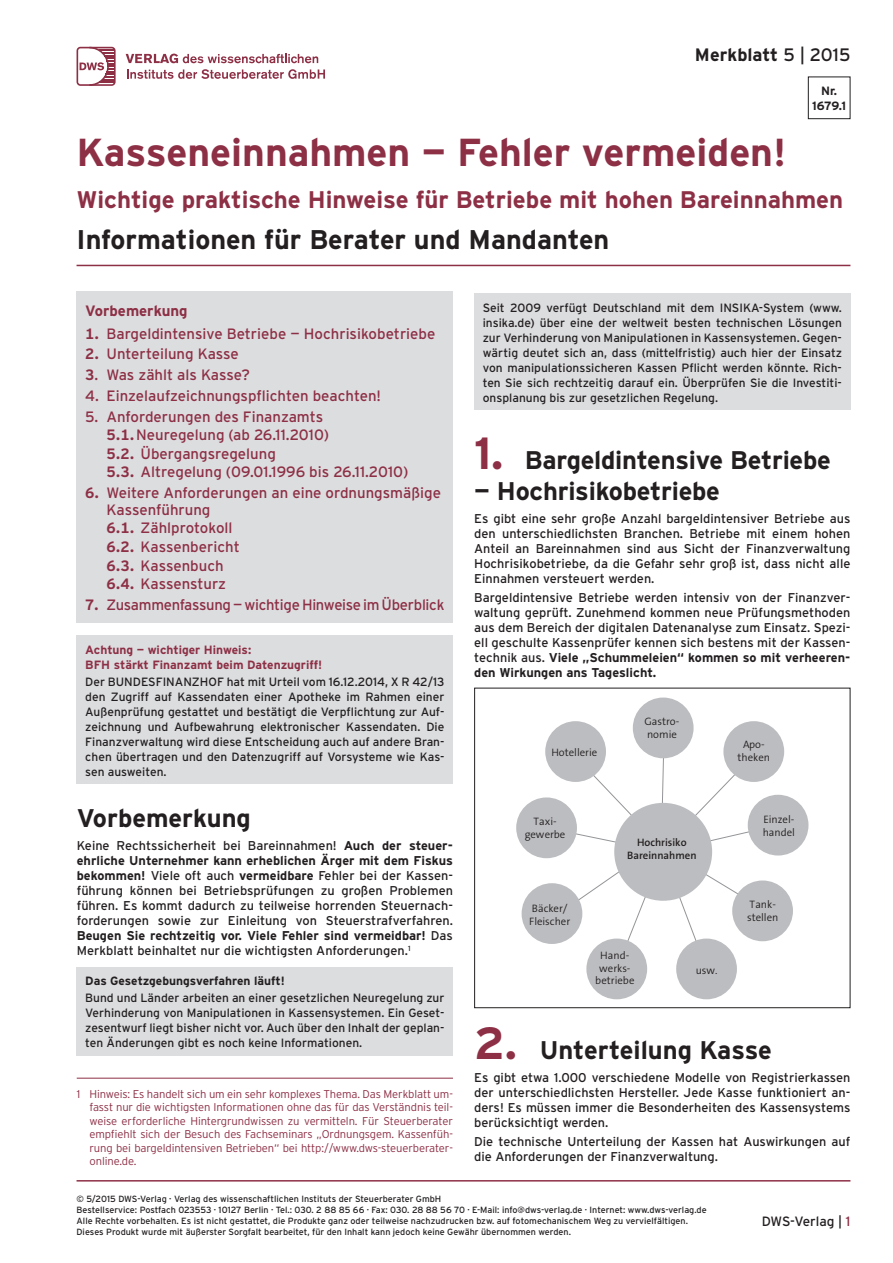
<style>
.page{position:relative;width:893px;height:1263px;background:#fff}
.page>*{position:absolute;margin:0;border:0;box-sizing:border-box;transform-origin:0 0}
.Titel{font:700 39px "Interstate";color:#8d2f45}
.Informationen{font:700 27px "Interstate";color:#231f20}
.u1{font:700 25.5px "Interstate";letter-spacing:-.01em;color:#231f20}
.Titel-2{font:700 24px "Interstate";color:#8d2f45}
.t1{font:700 18px "Interstate";color:#231f20}
.Inhalt{font:15px/16.5px "Interstate";color:#8d2f45}
.Inhalt_2{font:15px "Interstate";color:#8d2f45}
.Inhalt-2{font:15px "Interstate";letter-spacing:-.02em;color:#8d2f45}
.Inhalt-3{font:700 15px "Interstate Tab";color:#8d2f45}
.t2{font:13.5px "Interstate";color:#231f20}
.t3{font:12.75px/15px "Interstate";color:#231f20;text-align:justify}
.Hinweis{font:12px/15px "Interstate";color:#231f20;text-align:justify}
.Hinweis-2{font:700 12px/15px "Interstate";color:#8d2f45}
.Hinweis-3{font:700 12px/14.4px "Interstate";color:#231f20;text-align:center}
.Fussnote{font:300 11.25px/13.5px "Interstate";letter-spacing:-.01em;color:#8d2f45;text-align:justify}
.t4{font:300 10.8px/12.9px "The Sans B4";color:#231f20}
.t5{font:600 10.8px/12.9px "The Sans B6";color:#231f20;text-align:center}
.t6{font:9px "Interstate";color:#231f20}
.s1{font-weight:400}
.s2{font-family:"Interstate Tab";font-weight:700}
.s3{font-weight:700}
.s4{font-size:45px;color:#8d2f45}
.s5{color:#8d2f45}
</style>
<div class="page">
<hr style="left:77px;top:1180px;width:773px;height:1px;background:#8d2f45">
<div style="left:77px;top:291px;width:376px;height:332px;background:#dcdddf"></div>
<div style="left:77px;top:635px;width:376px;height:149px;background:#dcdddf"></div>
<div style="left:77px;top:967px;width:376px;height:88px;background:#dcdddf"></div>
<hr style="left:77px;top:1078px;width:376px;height:1px;background:#8d2f45">
<div style="left:474px;top:293px;width:376px;height:117px;background:#dcdddf"></div>
<svg style="left:546px;top:733px;width:233px;height:237px"></svg>
<div style="left:545px;top:721px;width:61px;height:61px;background:#bcbdc0;border-radius:50%"></div>
<div style="left:516px;top:797px;width:61px;height:61px;background:#bcbdc0;border-radius:50%"></div>
<div style="left:748px;top:795px;width:60px;height:60px;background:#bcbdc0;border-radius:50%"></div>
<div style="left:723px;top:721px;width:61px;height:61px;background:#bcbdc0;border-radius:50%"></div>
<div style="left:633px;top:697px;width:61px;height:61px;background:#bcbdc0;border-radius:50%"></div>
<div style="left:522px;top:883px;width:60px;height:61px;background:#bcbdc0;border-radius:50%"></div>
<div style="left:614px;top:803px;width:98px;height:98px;background:#bcbdc0;border-radius:50%"></div>
<div style="left:586px;top:938px;width:61px;height:61px;background:#bcbdc0;border-radius:50%"></div>
<div style="left:676px;top:938px;width:61px;height:61px;background:#bcbdc0;border-radius:50%"></div>
<div style="left:732px;top:880px;width:61px;height:61px;background:#bcbdc0;border-radius:50%"></div>
<div style="left:474px;top:688px;width:376px;height:320px;border:1px solid #231f20"></div>
<svg style="left:77px;top:47px;width:39px;height:39px"></svg>
<svg style="left:126px;top:54px;width:192px;height:9px"></svg>
<svg style="left:127px;top:69px;width:198px;height:10px"></svg>
<div style="left:808px;top:77px;width:42px;height:42px;border:1px solid #231f20"></div>
<hr style="left:77px;top:265px;width:773px;height:1px;background:#8d2f45">
<p class="t1" style="left:695px;top:44px;width:157px">Merkblatt <span class="s1">5 | 2015</span></p>
<p class="Hinweis-3" style="left:812px;top:84px;width:36px">Nr.<br>1679.1</p>
<p class="Titel" style="left:77px;top:129px;width:711px">Kasseneinnahmen — Fehler vermeiden!</p>
<p class="Titel-2" style="left:77px;top:185px;width:768px">Wichtige praktische Hinweise für Betriebe mit hohen Bareinnahmen</p>
<p class="Informationen" style="left:77px;top:223px;width:534px">Informationen für Berater und Mandanten</p>
<p class="Inhalt-3" style="left:85px;top:302px;width:104px">Vorbemerkung</p>
<p class="Inhalt" style="left:85px;top:325px;width:352px"><span class="s2">1.</span> Bargeldintensive Betriebe — Hochrisikobetriebe</p>
<p class="Inhalt" style="left:85px;top:346px;width:155px"><span class="s2">2.</span> Unterteilung Kasse</p>
<p class="Inhalt" style="left:85px;top:366px;width:166px"><span class="s2">3</span>. Was zählt als Kasse?</p>
<p class="Inhalt" style="left:85px;top:387px;width:297px">4. Einzelaufzeichnungspflichten beachten!</p>
<p class="Inhalt" style="left:85px;top:408px;width:239px">5. Anforderungen des Finanzamts</p>
<p class="Inhalt_2" style="left:107px;top:426px;width:224px"><span class="s2">5.1.</span>Neuregelung (ab 26.11.2010)</p>
<p class="Inhalt_2" style="left:107px;top:444px;width:171px"><span class="s2">5.2.</span> Übergangsregelung</p>
<p class="Inhalt_2" style="left:107px;top:463px;width:303px"><span class="s2">5.3.</span> Altregelung (09.01.1996 bis 26.11.2010)</p>
<p class="Inhalt" style="left:107px;top:485px;width:336px;text-indent:-21px"><span class="s2">6.</span> Weitere Anforderungen an eine ordnungsmäßige<br>Kassenführung</p>
<p class="Inhalt_2" style="left:107px;top:519px;width:128px"><span class="s2">6.1.</span> Zählprotokoll</p>
<p class="Inhalt_2" style="left:107px;top:538px;width:135px"><span class="s2">6.2.</span> Kassenbericht</p>
<p class="Inhalt_2" style="left:107px;top:556px;width:119px"><span class="s2">6.3.</span> Kassenbuch</p>
<p class="Inhalt_2" style="left:107px;top:575px;width:121px"><span class="s2">6.4.</span> Kassensturz</p>
<p class="Inhalt-2" style="left:85px;top:596px;width:361px"><span class="s2">7.</span> Zusammenfassung — wichtige Hinweise im Überblick</p>
<p class="Hinweis-2" style="left:85px;top:642px;width:238px">Achtung — wichtiger Hinweis:<br>BFH stärkt Finanzamt beim Datenzugriff!</p>
<p class="Hinweis" style="left:85px;top:674px;width:361px">Der BUNDESFINANZHOF hat mit Urteil vom 16.12.2014, X R 42/13 den Zugriff auf Kassendaten einer Apotheke im Rahmen einer Außenprüfung gestattet und bestätigt die Verpflichtung zur Auf&shy;zeichnung und Aufbewahrung elektronischer Kassendaten. Die Finanzverwaltung wird diese Entscheidung auch auf andere Bran&shy;chen übertragen und den Datenzugriff auf Vorsysteme wie Kas&shy;sen ausweiten.</p>
<p class="u1" style="left:77px;top:802px;width:176px">Vorbemerkung</p>
<p class="t3" style="left:77px;top:838px;width:378px">Keine Rechtssicherheit bei Bareinnahmen! <span class="s3">Auch der steuer&shy;ehrliche Unternehmer kann erheblichen Ärger mit dem Fiskus bekommen!</span> Viele oft auch <span class="s3">vermeidbare</span> Fehler bei der Kassen&shy;führung können bei Betriebsprüfungen zu großen Problemen führen. Es kommt dadurch zu teilweise horrenden Steuernach&shy;forderungen sowie zur Einleitung von Steuerstrafverfahren.<br><span class="s3">Beugen Sie rechtzeitig vor. Viele Fehler sind vermeidbar!</span> Das Merkblatt beinhaltet nur die wichtigsten Anforderungen.<sup>1</sup></p>
<p class="Hinweis-3" style="left:85px;top:973px;width:201px">Das Gesetzgebungsverfahren läuft!</p>
<p class="Hinweis" style="left:85px;top:990px;width:361px">Bund und Länder arbeiten an einer gesetzlichen Neuregelung zur Verhinderung von Manipulationen in Kassensystemen. Ein Geset&shy;zesentwurf liegt bisher nicht vor. Auch über den Inhalt der geplan&shy;ten Änderungen gibt es noch keine Informationen.</p>
<p class="Fussnote" style="left:90px;top:1087px;width:365px;text-indent:-13px">1 Hinweis: Es handelt sich um ein sehr komplexes Thema. Das Merkblatt um&shy;fasst nur die wichtigsten Informationen ohne das für das Verständnis teil&shy;weise erforderliche Hintergrundwissen zu vermitteln. Für Steuerberater empfiehlt sich der Besuch des Fachseminars „Ordnungsgem. Kassenfüh&shy;rung bei bargeldintensiven Betrieben“ bei http://www.dws-steuerberater&shy;online.de.--</p>
<p class="Hinweis" style="left:483px;top:300px;width:361px">Seit 2009 verfügt Deutschland mit dem INSIKA-System (www. insika.de) über eine der weltweit besten technischen Lösungen zur Verhinderung von Manipulationen in Kassensystemen. Gegen&shy;wärtig deutet sich an, dass (mittelfristig) auch hier der Einsatz von manipulationssicheren Kassen Pflicht werden könnte. Rich&shy;ten Sie sich rechtzeitig darauf ein. Überprüfen Sie die Investiti&shy;onsplanung bis zur gesetzlichen Regelung.</p>
<p class="u1" style="left:474px;top:445px;width:358px"><span class="s4">1.</span> Bargeldintensive Betriebe</p>
<p class="u1" style="left:474px;top:475px;width:247px">— Hochrisikobetriebe</p>
<p class="t3" style="left:474px;top:511px;width:378px">Es gibt eine sehr große Anzahl bargeldintensiver Betriebe aus den unterschiedlichsten Branchen. Betriebe mit einem hohen Anteil an Bareinnahmen sind aus Sicht der Finanzverwaltung Hochrisikobetriebe, da die Gefahr sehr groß ist, dass nicht alle Einnahmen versteuert werden.</p>
<p class="t3" style="left:474px;top:589px;width:378px">Bargeldintensive Betriebe werden intensiv von der Finanzver&shy;waltung geprüft. Zunehmend kommen neue Prüfungsmethoden aus dem Bereich der digitalen Datenanalyse zum Einsatz. Spezi&shy;ell geschulte Kassenprüfer kennen sich bestens mit der Kassen&shy;technik aus. <span class="s3">Viele „Schummeleien“ kommen so mit verheeren&shy;den Wirkungen ans Tageslicht.</span></p>
<p class="t4" style="left:551px;top:746px;width:47px">Hotellerie</p>
<p class="t4" style="left:644px;top:715px;width:36px">Gastro&shy;nomie</p>
<p class="t4" style="left:738px;top:738px;width:34px;text-align:center">Apo&shy;theken</p>
<p class="t4" style="left:525px;top:815px;width:42px;text-align:center">Taxi&shy;gewerbe</p>
<p class="t4" style="left:529px;top:902px;width:42px">Bäcker/<br>Fleischer</p>
<p class="t5" style="left:627px;top:837px;width:71px">Hochrisiko<br>Bareinnahmen</p>
<p class="t4" style="left:595px;top:949px;width:41px;text-align:center">Hand&shy;werks&shy;betriebe</p>
<p class="t4" style="left:696px;top:964px;width:23px">usw.</p>
<p class="t4" style="left:763px;top:813px;width:34px">Einzel&shy;handel</p>
<p class="t4" style="left:747px;top:898px;width:33px">Tank&shy;stellen</p>
<p class="u1" style="left:474px;top:1034px;width:299px"><span class="s4">2.</span> Unterteilung Kasse</p>
<p class="t3" style="left:474px;top:1070px;width:378px">Es gibt etwa 1.000 verschiedene Modelle von Registrierkassen der unterschiedlichsten Hersteller. Jede Kasse funktioniert an&shy;ders! Es müssen immer die Besonderheiten des Kassensystems berücksichtigt werden.</p>
<p class="t3" style="left:474px;top:1133px;width:378px">Die technische Unterteilung der Kassen hat Auswirkungen auf die Anforderungen der Finanzverwaltung.</p>
<p class="t6" style="left:77px;top:1193px;width:366px">© 5/2015 DWS-Verlag · Verlag des wissenschaftlichen Instituts der Steuerberater GmbH</p>
<p class="t6" style="left:77px;top:1204px;width:632px">Bestellservice: Postfach 023553 · 10127 Berlin · Tel.: 030. 2 88 85 66 · Fax: 030. 28 88 56 70 · E-Mail: info@dws-verlag.de · Internet: www.dws-verlag.de</p>
<p class="t6" style="left:77px;top:1215px;width:613px">Alle Rechte vorbehalten. Es ist nicht gestattet, die Produkte ganz oder teilweise nachzudrucken bzw. auf fotomechanischem Weg zu vervielfältigen.</p>
<p class="t6" style="left:77px;top:1226px;width:496px">Dieses Produkt wurde mit äußerster Sorgfalt bearbeitet, für den Inhalt kann jedoch keine Gewähr übernommen werden.</p>
<p class="t2" style="left:762px;top:1213px;width:90px">DWS-Verlag | <span class="s5">1</span></p>
</div>
